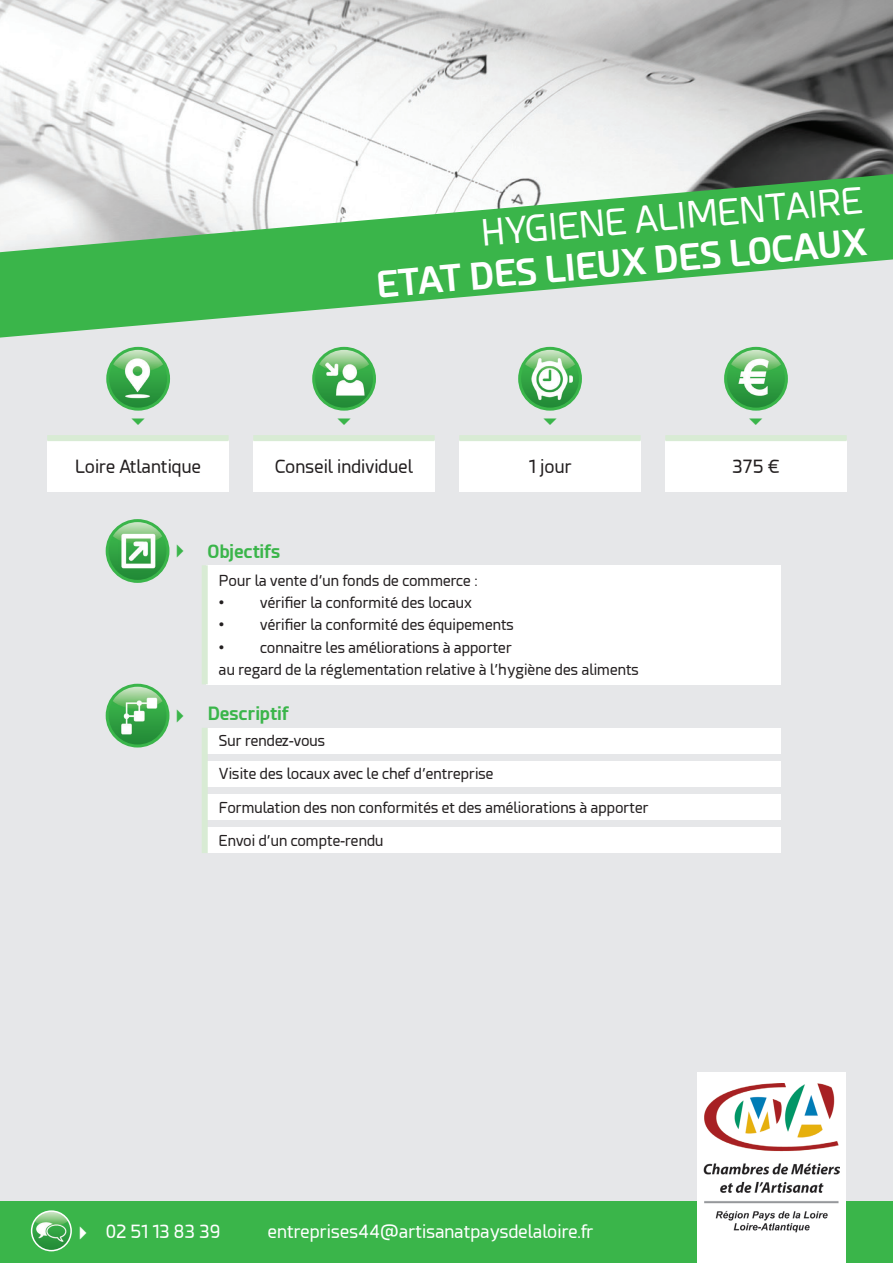
<style>
.page{position:relative;width:893px;height:1263px;background:#fff}
.page>*{position:absolute;margin:0;border:0;box-sizing:border-box;transform-origin:0 0}
.t1{font:700 36px "Esphimere";color:#fff}
.t2{font:36px "Esphimere";color:#fff}
.t3{font:18px "Esphimere";color:#fff}
.t4{font:18px "Esphimere";color:#231f20}
.t5{font:700 18px "Esphimere";color:#3ab54a}
.t6{font:15px/22.2px "Esphimere";color:#231f20}
</style>
<div class="page">
<div style="left:0;top:217px;width:893px;height:1046px;background:#e6e7e9"></div>
<div style="left:0;top:1201px;width:893px;height:62px;background:#3ab54a"></div>
<img style="left:0;top:0;width:893px;height:174px">
<svg style="left:0;top:174px;width:893px;height:164px;fill:#3ab54a"></svg>
<div style="left:206px;top:565px;width:574px;height:119px;background:#fff"></div>
<div style="left:206px;top:728px;width:574px;height:25px;background:#fff"></div>
<div style="left:206px;top:761px;width:574px;height:25px;background:#fff"></div>
<div style="left:206px;top:794px;width:574px;height:26px;background:#fff"></div>
<div style="left:206px;top:827px;width:574px;height:26px;background:#fff"></div>
<img style="left:108px;top:348px;width:61px;height:61px;border-radius:30px">
<div style="left:106px;top:347px;width:64px;height:64px;border:3px solid #3ab54a;border-radius:50%"></div>
<img style="left:314px;top:348px;width:60px;height:61px;border-radius:30px">
<div style="left:312px;top:347px;width:64px;height:64px;border:3px solid #3ab54a;border-radius:50%"></div>
<img style="left:520px;top:348px;width:60px;height:61px;border-radius:30px">
<div style="left:518px;top:347px;width:64px;height:64px;border:3px solid #3ab54a;border-radius:50%"></div>
<img style="left:726px;top:348px;width:60px;height:61px;border-radius:30px">
<div style="left:724px;top:347px;width:64px;height:64px;border:3px solid #3ab54a;border-radius:50%"></div>
<div style="left:47px;top:440px;width:182px;height:52px;background:#fff"></div>
<div style="left:253px;top:440px;width:182px;height:52px;background:#fff"></div>
<div style="left:459px;top:440px;width:182px;height:52px;background:#fff"></div>
<div style="left:665px;top:440px;width:182px;height:52px;background:#fff"></div>
<img style="left:32px;top:1211px;width:39px;height:39px;border-radius:20px">
<div style="left:31px;top:1210px;width:41px;height:41px;border:2px solid #fff;border-radius:50%"></div>
<div style="left:202px;top:565px;width:6px;height:119px;background:#d8ebd4"></div>
<div style="left:202px;top:728px;width:6px;height:125px;background:#d8ebd4"></div>
<div style="left:665px;top:435px;width:182px;height:6px;background:#d8ebd4"></div>
<div style="left:459px;top:435px;width:182px;height:6px;background:#d8ebd4"></div>
<div style="left:253px;top:435px;width:182px;height:6px;background:#d8ebd4"></div>
<div style="left:47px;top:435px;width:182px;height:6px;background:#d8ebd4"></div>
<img style="left:107px;top:521px;width:61px;height:60px;border-radius:30px">
<div style="left:106px;top:519px;width:63px;height:64px;border:3px solid #3ab54a;border-radius:50%"></div>
<img style="left:107px;top:685px;width:61px;height:61px;border-radius:30px">
<div style="left:106px;top:684px;width:63px;height:63px;border:3px solid #3ab54a;border-radius:50%"></div>
<div style="left:697px;top:1073px;width:149px;height:190px;background:#fff"></div>
<img style="left:703px;top:1083px;width:136px;height:150px">
<h1 class="t2" style="left:480px;top:213px;width:384px;rotate:-5deg">HYGIENE ALIMENTAIRE</h1>
<h1 class="t1" style="left:375px;top:262px;width:493px;rotate:-5deg">ETAT DES LIEUX DES LOCAUX</h1>
<p class="t4" style="left:75px;top:456px;width:127px">Loire Atlantique</p>
<p class="t4" style="left:275px;top:456px;width:139px">Conseil individuel</p>
<p class="t4" style="left:528px;top:456px;width:45px">1 jour</p>
<p class="t4" style="left:732px;top:456px;width:49px">375 €</p>
<p class="t5" style="left:208px;top:540px;width:74px">Objectifs</p>
<p class="t6" style="left:219px;top:570px;width:260px">Pour la vente d’un fonds de commerce :</p>
<p class="t6" style="left:219px;top:592px;width:254px">• vérifier la conformité des locaux</p>
<p class="t6" style="left:219px;top:614px;width:297px">• vérifier la conformité des équipements</p>
<p class="t6" style="left:219px;top:636px;width:422px">• connaitre les améliorations à apporter<br>au regard de la réglementation relative à l’hygiène des aliments</p>
<p class="t5" style="left:208px;top:702px;width:83px">Descriptif</p>
<p class="t6" style="left:219px;top:730px;width:108px">Sur rendez-vous</p>
<p class="t6" style="left:219px;top:763px;width:276px">Visite des locaux avec le chef d’entreprise</p>
<p class="t6" style="left:219px;top:796px;width:431px">Formulation des non conformités et des améliorations à apporter</p>
<p class="t6" style="left:219px;top:830px;width:166px">Envoi d’un compte-rendu</p>
<p class="t3" style="left:106px;top:1222px;width:116px">02 51 13 83 39</p>
<p class="t3" style="left:268px;top:1222px;width:327px">entreprises44@artisanatpaysdelaloire.fr</p>
</div>
